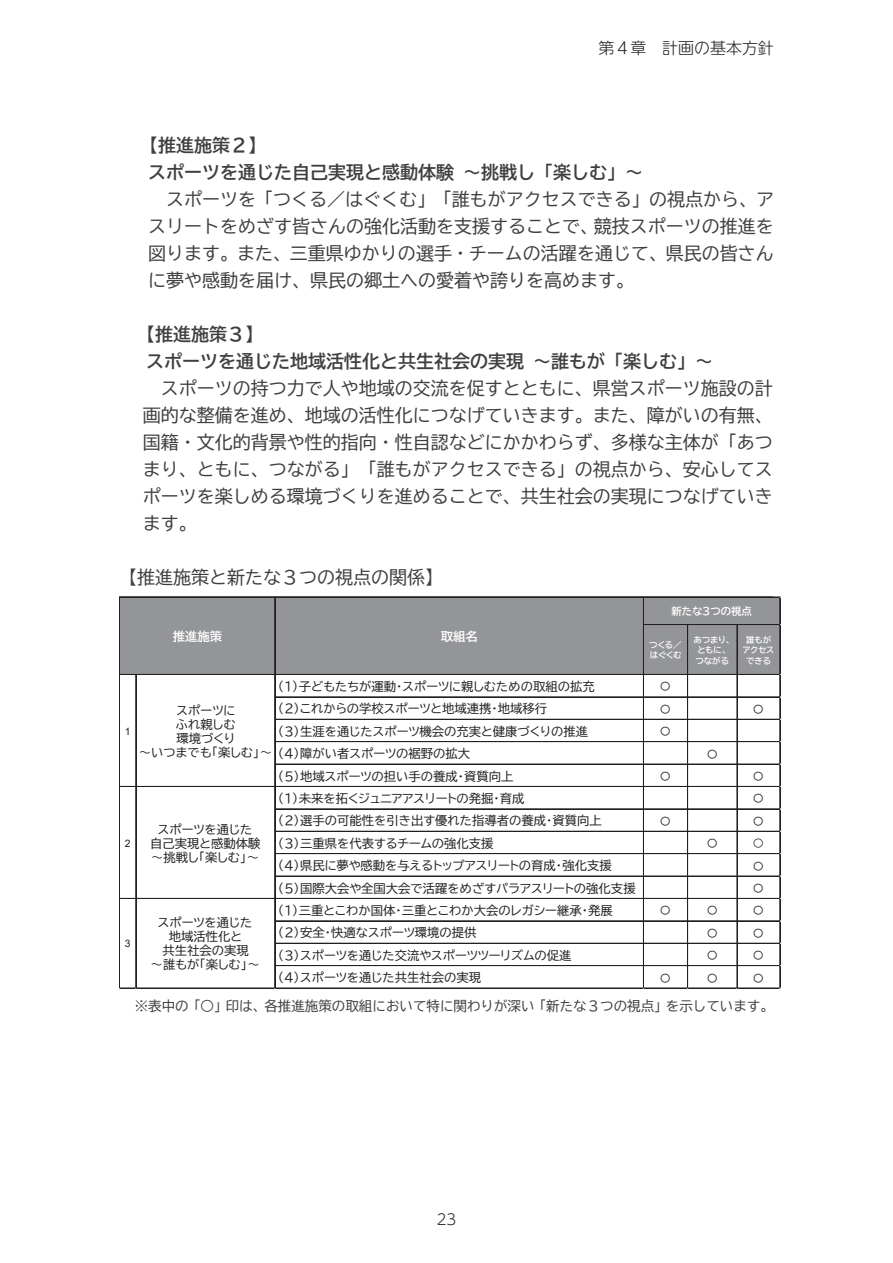
<style>
.page{position:relative;width:893px;height:1263px;background:#fff}
.page>*{position:absolute;margin:0;border:0;box-sizing:border-box;transform-origin:0 0}
.t1{font:18px/27px "BIZ UD Gothic";color:#3f3f40;text-align:justify}
.t2{font:18px/27px "BIZ UD Gothic Bold";color:#3f3f40}
.t3{font:16.5px "BIZ UDP Gothic";color:#231f20}
.t4{font:300 15.9px "UD Shin M Go Pro";color:#231f20}
.t5{font:300 14.85px "UD Shin M Go Pro";color:#231f20}
.t6{font:13.5px "BIZ UD Gothic";color:#3f3f40}
.t7{font:12.15px/14.1px "BIZ UDP Gothic";color:#231f20;text-align:center}
.t8{font:12.15px "BIZ UDP Gothic Bold";color:#fff}
.t9{font:10.2px "BIZ UDP Gothic";color:#231f20}
.t10{font:10.2px "BIZ UDP Gothic Bold";color:#fff}
.t11{font:10.2px "Arial";color:#231f20}
.t12{font:8.25px/10.2px "BIZ UDP Gothic Bold";color:#fff}
</style>
<div class="page">
<div style="left:120px;top:598px;width:660px;height:77px;background:#939598"></div>
<hr style="left:120px;top:597px;width:660px;height:1px;background:#231f20">
<hr style="left:644px;top:624px;width:136px;height:1px;background:#231f20">
<hr style="left:120px;top:674px;width:660px;height:1px;background:#231f20">
<hr style="left:275px;top:696px;width:505px;height:1px;background:#231f20">
<hr style="left:275px;top:697px;width:505px;height:1px;background:#231f20">
<hr style="left:275px;top:719px;width:505px;height:1px;background:#231f20">
<hr style="left:275px;top:741px;width:505px;height:1px;background:#231f20">
<hr style="left:275px;top:742px;width:505px;height:1px;background:#231f20">
<hr style="left:275px;top:764px;width:505px;height:1px;background:#231f20">
<hr style="left:120px;top:786px;width:660px;height:1px;background:#231f20">
<hr style="left:275px;top:808px;width:505px;height:1px;background:#231f20">
<hr style="left:275px;top:809px;width:505px;height:1px;background:#231f20">
<hr style="left:275px;top:831px;width:505px;height:1px;background:#231f20">
<hr style="left:275px;top:853px;width:505px;height:1px;background:#231f20">
<hr style="left:275px;top:854px;width:505px;height:1px;background:#231f20">
<hr style="left:275px;top:876px;width:505px;height:1px;background:#231f20">
<hr style="left:120px;top:898px;width:660px;height:1px;background:#231f20">
<hr style="left:275px;top:920px;width:505px;height:1px;background:#231f20">
<hr style="left:275px;top:921px;width:505px;height:1px;background:#231f20">
<hr style="left:275px;top:943px;width:505px;height:1px;background:#231f20">
<hr style="left:275px;top:965px;width:505px;height:1px;background:#231f20">
<hr style="left:119px;top:597px;width:1px;height:392px;background:#231f20">
<hr style="left:135px;top:675px;width:1px;height:314px;background:#231f20">
<hr style="left:136px;top:675px;width:1px;height:314px;background:#231f20">
<hr style="left:274px;top:598px;width:1px;height:391px;background:#231f20">
<hr style="left:275px;top:598px;width:1px;height:391px;background:#231f20">
<hr style="left:643px;top:598px;width:1px;height:391px;background:#231f20">
<hr style="left:687px;top:625px;width:1px;height:364px;background:#231f20">
<hr style="left:688px;top:625px;width:1px;height:364px;background:#231f20">
<hr style="left:737px;top:625px;width:1px;height:364px;background:#231f20">
<hr style="left:120px;top:988px;width:660px;height:1px;background:#231f20">
<hr style="left:779px;top:598px;width:1px;height:391px;background:#231f20">
<hr style="left:780px;top:598px;width:1px;height:391px;background:#231f20">
<h3 class="t4" style="left:598px;top:36px;width:177px">第４章　計画の基本方針</h3>
<h1 class="t2" style="left:148px;top:132px;width:497px;text-indent:-8px">【推進施策２】<br>スポーツを通じた自己実現と感動体験 ～挑戦し「楽しむ」～</h1>
<h1 class="t1" style="left:148px;top:186px;width:628px;text-indent:18px">スポーツを「つくる／はぐくむ」「誰もがアクセスできる」の視点から、アスリートをめざす皆さんの強化活動を支援することで、競技スポーツの推進を図ります。また、三重県ゆかりの選手・チームの活躍を通じて、県民の皆さんに夢や感動を届け、県民の郷土への愛着や誇りを高めます。</h1>
<h1 class="t2" style="left:146px;top:321px;width:569px;text-indent:-9px">【推進施策３】<br>スポーツを通じた地域活性化と共生社会の実現 ～誰もが「楽しむ」～</h1>
<h1 class="t1" style="left:143px;top:375px;width:632px;text-indent:18px">スポーツの持つ力で人や地域の交流を促すとともに、県営スポーツ施設の計画的な整備を進め、地域の活性化につなげていきます。また、障がいの有無、国籍・文化的背景や性的指向・性自認などにかかわらず、多様な主体が「あつまり、ともに、つながる」「誰もがアクセスできる」の視点から、安心してスポーツを楽しめる環境づくりを進めることで、共生社会の実現につなげていきます。</h1>
<h1 class="t1" style="left:119px;top:564px;width:326px">【推進施策と新たな３つの視点の関係】</h1>
<p class="t11" style="left:125px;top:724px;width:7px">1</p>
<p class="t11" style="left:125px;top:836px;width:7px">2</p>
<p class="t11" style="left:125px;top:936px;width:7px">3</p>
<p class="t8" style="left:173px;top:630px;width:51px">推進施策</p>
<p class="t8" style="left:441px;top:630px;width:39px">取組名</p>
<p class="t10" style="left:671px;top:606px;width:82px">新たな３つの視点</p>
<p class="t12" style="left:649px;top:640px;width:34px">つくる／はぐくむ</p>
<p class="t12" style="left:693px;top:635px;width:39px">あつまり、ともに、つながる</p>
<p class="t12" style="left:743px;top:635px;width:33px;text-align:center">誰もがアクセスできる</p>
<p class="t7" style="left:139px;top:703px;width:135px">スポーツに<br>ふれ親しむ<br>環境づくり<br>～いつまでも「楽しむ」～</p>
<p class="t7" style="left:150px;top:822px;width:112px">スポーツを通じた<br>自己実現と感動体験～挑戦し「楽しむ」～</p>
<p class="t7" style="left:151px;top:915px;width:111px">スポーツを通じた地域活性化と<br>共生社会の実現<br>～誰もが「楽しむ」～</p>
<p class="t7" style="left:278px;top:679px;width:318px">（１）子どもたちが運動・スポーツに親しむための取組の拡充</p>
<p class="t9" style="left:660px;top:681px;width:12px">〇</p>
<p class="t7" style="left:278px;top:702px;width:271px">（２）これからの学校スポーツと地域連携・地域移行</p>
<p class="t9" style="left:660px;top:704px;width:12px">〇</p>
<p class="t9" style="left:753px;top:704px;width:12px">〇</p>
<p class="t7" style="left:278px;top:724px;width:312px">（３）生涯を通じたスポーツ機会の充実と健康づくりの推進</p>
<p class="t9" style="left:660px;top:726px;width:12px">〇</p>
<p class="t7" style="left:278px;top:747px;width:194px">（４）障がい者スポーツの裾野の拡大</p>
<p class="t9" style="left:707px;top:749px;width:12px">〇</p>
<p class="t7" style="left:278px;top:769px;width:237px">（５）地域スポーツの担い手の養成・資質向上</p>
<p class="t9" style="left:660px;top:771px;width:12px">〇</p>
<p class="t9" style="left:753px;top:771px;width:12px">〇</p>
<p class="t7" style="left:278px;top:791px;width:248px">（１）未来を拓くジュニアアスリートの発掘・育成</p>
<p class="t9" style="left:753px;top:793px;width:12px">〇</p>
<p class="t7" style="left:278px;top:814px;width:325px">（２）選手の可能性を引き出す優れた指導者の養成・資質向上</p>
<p class="t9" style="left:660px;top:816px;width:12px">〇</p>
<p class="t9" style="left:753px;top:816px;width:12px">〇</p>
<p class="t7" style="left:278px;top:836px;width:217px">（３）三重県を代表するチームの強化支援</p>
<p class="t9" style="left:707px;top:838px;width:12px">〇</p>
<p class="t9" style="left:753px;top:838px;width:12px">○</p>
<p class="t7" style="left:278px;top:858px;width:335px">（４）県民に夢や感動を与えるトップアスリートの育成・強化支援</p>
<p class="t9" style="left:753px;top:861px;width:12px">〇</p>
<p class="t7" style="left:278px;top:881px;width:359px">（５）国際大会や全国大会で活躍をめざすパラアスリートの強化支援</p>
<p class="t9" style="left:753px;top:883px;width:12px">〇</p>
<p class="t7" style="left:278px;top:903px;width:336px">（１）三重とこわか国体・三重とこわか大会のレガシー継承・発展</p>
<p class="t9" style="left:660px;top:905px;width:12px">〇</p>
<p class="t9" style="left:707px;top:905px;width:12px">〇</p>
<p class="t9" style="left:753px;top:905px;width:12px">〇</p>
<p class="t7" style="left:278px;top:926px;width:200px">（２）安全・快適なスポーツ環境の提供</p>
<p class="t9" style="left:707px;top:928px;width:12px">〇</p>
<p class="t9" style="left:753px;top:928px;width:12px">〇</p>
<p class="t7" style="left:278px;top:948px;width:295px">（３）スポーツを通じた交流やスポーツツーリズムの促進</p>
<p class="t9" style="left:707px;top:950px;width:12px">〇</p>
<p class="t9" style="left:753px;top:950px;width:12px">〇</p>
<p class="t7" style="left:278px;top:970px;width:205px">（４）スポーツを通じた共生社会の実現</p>
<p class="t9" style="left:660px;top:972px;width:12px">〇</p>
<p class="t9" style="left:707px;top:972px;width:12px">〇</p>
<p class="t9" style="left:753px;top:972px;width:12px">〇</p>
<p class="t6" style="left:135px;top:999px;width:641px">※表中の「○」印は、各推進施策の取組において特に関わりが深い「新たな３つの視点」を示しています。</p>
<h2 class="t3" style="left:434px;top:1208px;width:27px">23</h2>
<p class="t5" style="left:437px;top:1207px;width:21px">23</p>
</div>
